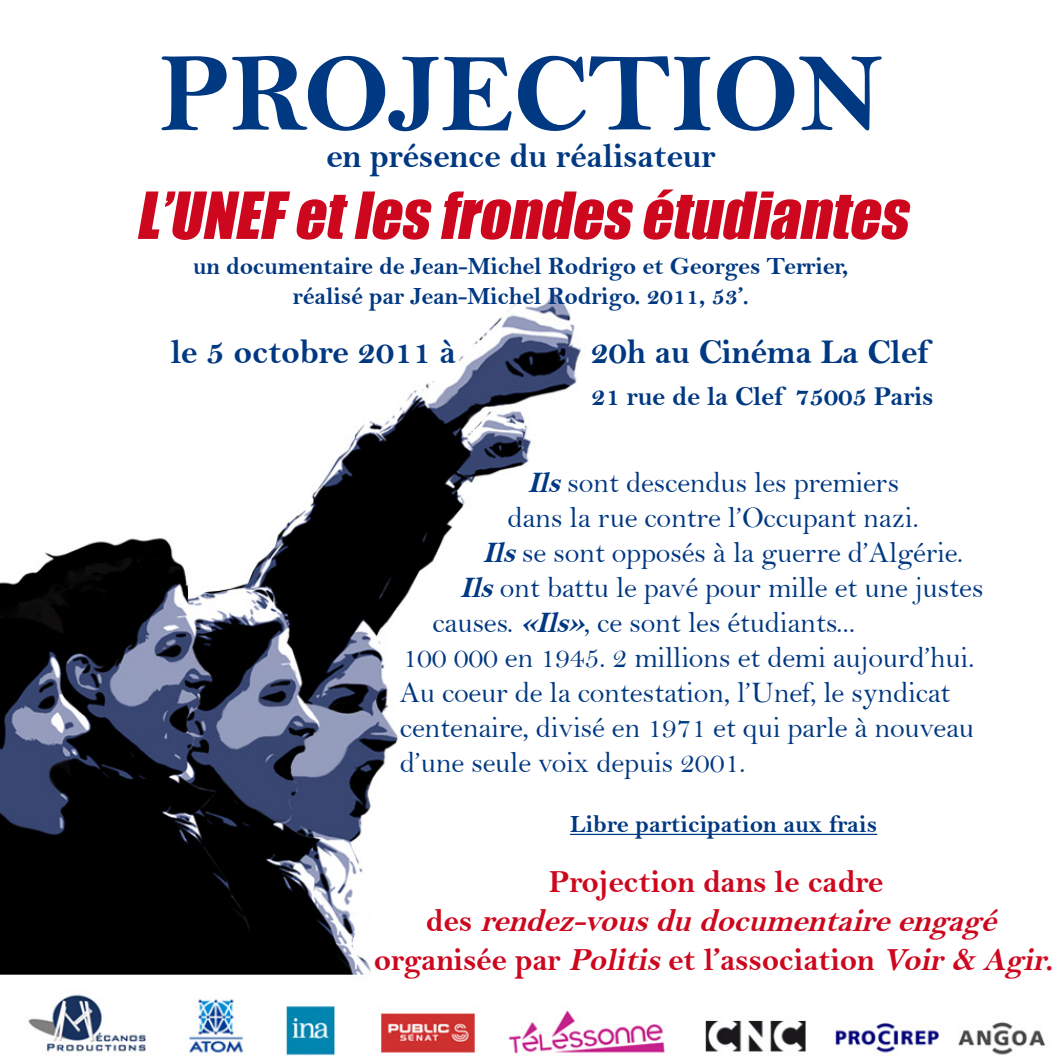
<style>
.page{position:relative;width:1063px;height:1063px;background:#fff}
.page>*{position:absolute;margin:0;border:0;box-sizing:border-box;transform-origin:0 0}
.t1{font:112.5px "Bell MT Bold";letter-spacing:-.01em;color:#003882}
.t2{font:italic 60px "Impact";color:#cd071e}
.t3{font:35px "Bell MT Bold";letter-spacing:-.01em;color:#003882}
.t4{font:32.5px/39px "Bell MT Bold";letter-spacing:-.01em;color:#cd071e;text-align:center}
.t5{font:30px "Bell";letter-spacing:-.01em;color:#003882}
.t6{font:27.5px "Bell MT Bold";letter-spacing:-.01em;color:#003882}
.t7{font:25px/30px "Bell MT Bold";letter-spacing:-.01em;color:#003882;text-align:center}
.s1{font-family:"Bell MT Bold";font-style:italic}
.s2{font-style:italic}
</style>
<div class="page">
<img style="left:0;top:291px;width:1045px;height:765px">
<hr style="left:570px;top:834px;width:307px;height:1px;background:#003882">
<h1 class="t1" style="left:159px;top:27px;width:726px">PROJECTION</h1>
<p class="t3" style="left:326px;top:135px;width:391px">en présence du réalisateur</p>
<h2 class="t2" style="left:135px;top:169px;width:789px">L’UNEFetlesfrondesétudiantes</h2>
<p class="t7" style="left:193px;top:251px;width:657px">un documentaire de Jean-Michel Rodrigo et Georges Terrier, réalisé par Jean-Michel Rodrigo. 2011, 53’.</p>
<p class="t3" style="left:171px;top:331px;width:287px">le 5 octobre 2011 à</p>
<p class="t3" style="left:590px;top:331px;width:340px">20h au Cinéma La Clef</p>
<p class="t6" style="left:591px;top:380px;width:344px">21 rue de la Clef 75005 Paris</p>
<p class="t5" style="left:527px;top:465px;width:374px"><span class="s1">Ils</span>sont descendus les premiers</p>
<p class="t5" style="left:507px;top:500px;width:413px">dans la rue contre l’Occupant nazi.</p>
<p class="t5" style="left:482px;top:535px;width:483px"><span class="s1">Ils</span>se sont opposés à la guerre d’Algérie.</p>
<p class="t5" style="left:460px;top:570px;width:525px"><span class="s1">Ils</span>ont battu le pavé pour mille et une justes</p>
<p class="t5" style="left:432px;top:605px;width:425px">causes. <span class="s1">«Ils»</span>, ce sont les étudiants...</p>
<p class="t5" style="left:402px;top:640px;width:574px">100 000 en 1945. 2 millions et demi aujourd’hui.</p>
<p class="t5" style="left:400px;top:675px;width:552px">Au coeur de la contestation, l’Unef, le syndicat</p>
<p class="t5" style="left:400px;top:710px;width:576px">centenaire, divisé en 1971 et qui parle à nouveau</p>
<p class="t5" style="left:400px;top:745px;width:347px">d’une seule voix depuis 2001.</p>
<p class="t7" style="left:570px;top:809px;width:309px">Libre participation aux frais</p>
<p class="t4" style="left:374px;top:862px;width:682px">Projection dans le cadre<br>d e s <span class="s2">rendez-vousdudocumentaireengagé </span>organisée par <span class="s2">Politis</span>et l’association <span class="s2">Voir&amp; Agir</span>.</p>
</div>
